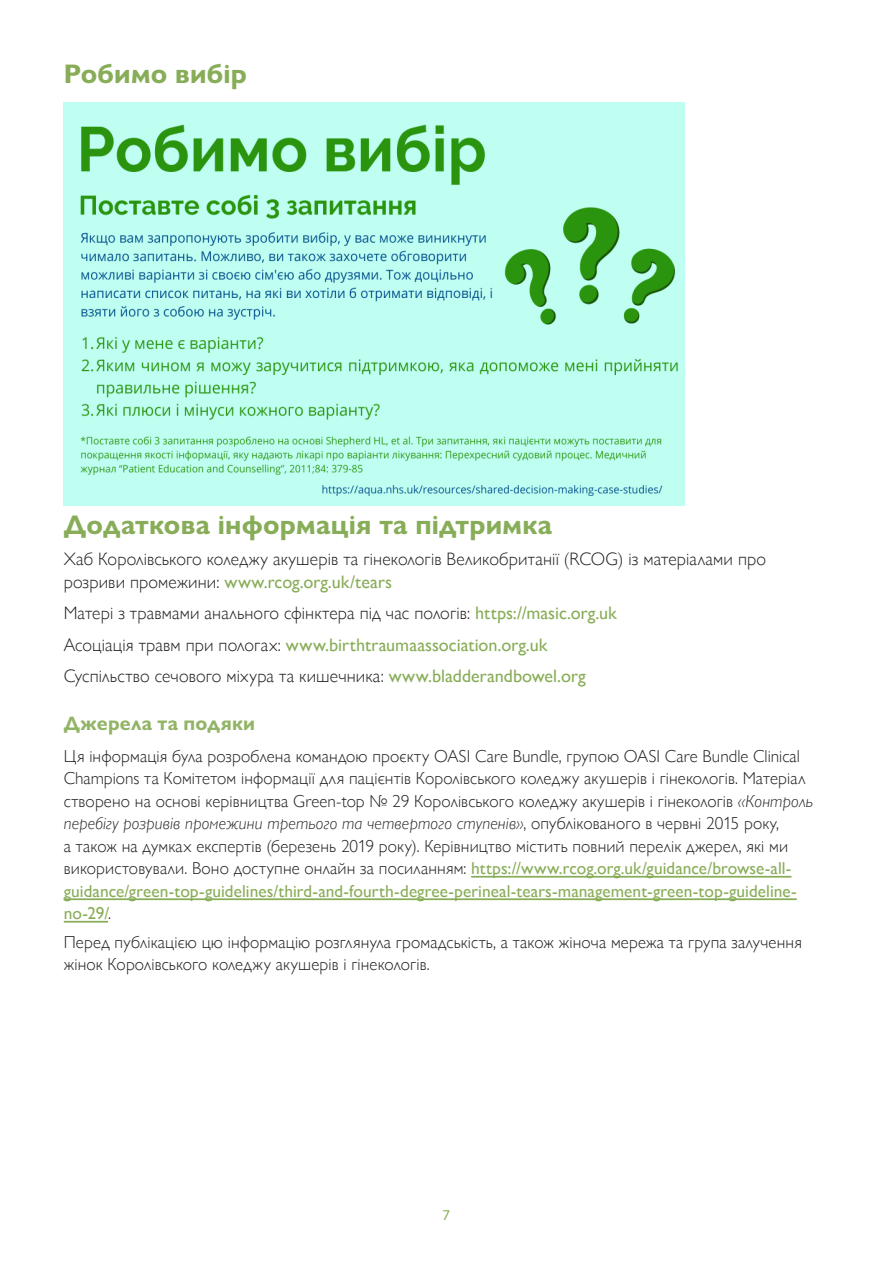
<style>
.page{position:relative;width:893px;height:1263px;background:#fff}
.page>*{position:absolute;margin:0;border:0;box-sizing:border-box;transform-origin:0 0}
.PI_A_head{font:700 27px "Gill Sans Nova";letter-spacing:.01em;color:#88ad58}
.PI_C_head{font:700 19.5px "Gill Sans Nova";letter-spacing:.01em;color:#91b466}
.PI_body_text{font:300 18px/22.5px "Gill Sans Nova";letter-spacing:.005em;color:#231f20}
.PI_body_text-2{font:18px "Gill Sans Nova";color:#88ad58}
.PI_Sources_text{font:300 17.25px/22.5px "Gill Sans Nova";letter-spacing:.01em;color:#231f20}
.t1{font:15px "Myriad Pro";color:#88ad58}
.s1{font-weight:400;color:#88ad58}
.s2{font-weight:300;color:#231f20}
.s3{font-style:italic}
</style>
<div class="page">
<hr style="left:471px;top:876px;width:320px;height:2px;background:#88ad58">
<hr style="left:64px;top:898px;width:733px;height:2px;background:#88ad58">
<hr style="left:64px;top:921px;width:44px;height:2px;background:#88ad58">
<img style="left:64px;top:103px;width:621px;height:403px">
<p class="PI_A_head" style="left:64px;top:58px;width:185px">Робимо вибір</p>
<p class="PI_A_head" style="left:64px;top:508px;width:490px">Додаткова інформація та підтримка</p>
<p class="PI_body_text" style="left:64px;top:548px;width:704px">Хаб Королівського коледжу акушерів та гінекологів Великобританії (RCOG) із матеріалами про розриви промежини: <span class="s1">www.rcog.org.uk/tears</span></p>
<p class="PI_body_text" style="left:64px;top:602px;width:555px">Матері з травмами анального сфінктера під час пологів: <span class="s1">https://masic.org.uk</span></p>
<p class="PI_body_text-2" style="left:64px;top:634px;width:485px"><span class="s2">Асоціація травм при пологах:</span> www.birthtraumaassociation.org.uk</p>
<p class="PI_body_text" style="left:64px;top:665px;width:523px">Суспільство сечового міхура та кишечника: <span class="s1">www.bladderandbowel.org</span></p>
<p class="PI_C_head" style="left:64px;top:711px;width:193px">Джерела та подяки</p>
<p class="PI_Sources_text" style="left:64px;top:745px;width:751px">Ця інформація була розроблена командою проєкту OASI Care Bundle, групою OASI Care Bundle Clinical Champions та Комітетом інформації для пацієнтів Королівського коледжу акушерів і гінекологів. Матеріал створено на основі керівництва Green-top № 29 Королівського коледжу акушерів і гінекологів <span class="s3">«Контроль перебігу розривів промежини третього та четвертого ступенів»</span>, опублікованого в червні 2015 року,<br>а також на думках експертів (березень 2019 року). Керівництво містить повний перелік джерел, які ми використовували. Воно доступне онлайн за посиланням: <span class="s1">https://www.rcog.org.uk/guidance/browse-all&shy;guidance/green-top-guidelines/third-and-fourth-degree-perineal-tears-management-green-top-guideline&shy;no-29/</span>.</p>
<p class="PI_Sources_text" style="left:64px;top:931px;width:740px">Перед публікацією цю інформацію розглянула громадськість, а також жіноча мережа та група залучення жінок Королівського коледжу акушерів і гінекологів.</p>
<p class="t1" style="left:443px;top:1205px;width:9px">7</p>
</div>
